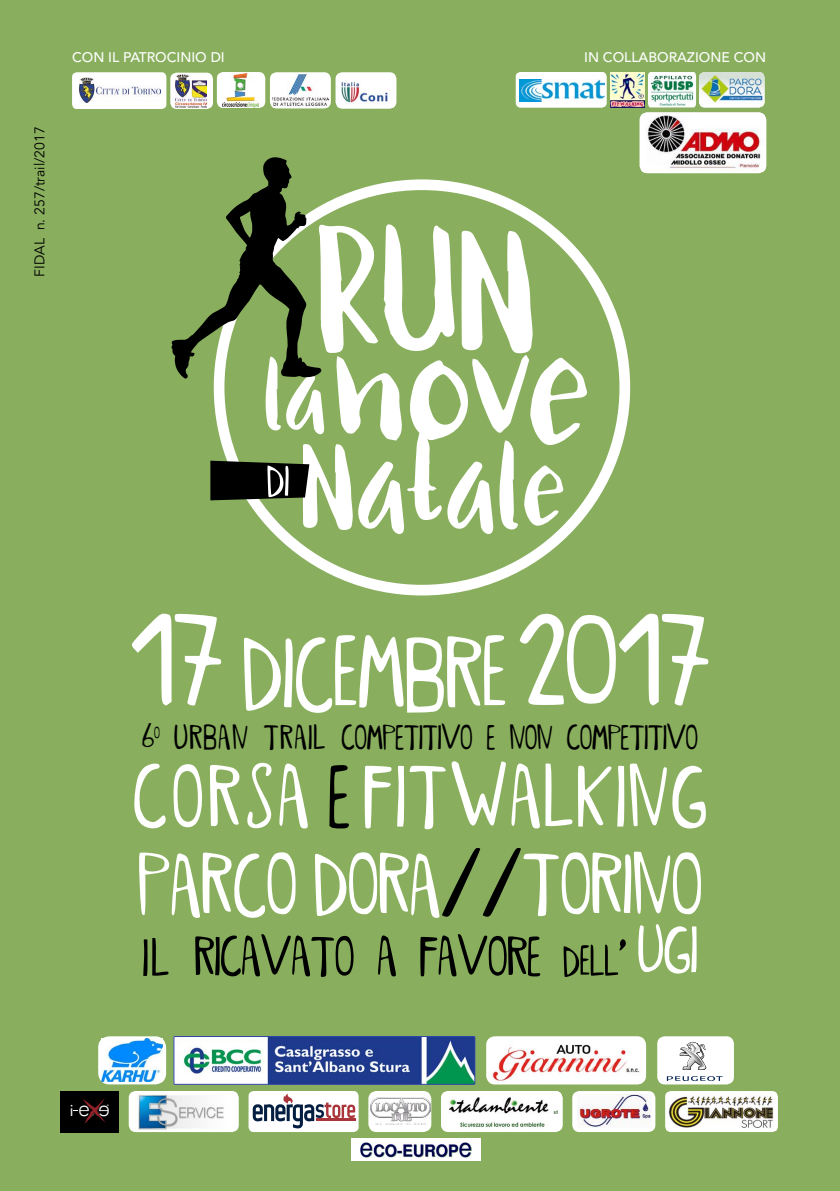
<style>
.page{position:relative;width:840px;height:1191px;background:#fff}
.page>*{position:absolute;margin:0;border:0;box-sizing:border-box;transform-origin:0 0}
.t1{font:163.6px "Crazy Cat Lady";color:#fff}
.t2{font:139.2px "Crazy Cat Lady";color:#fff}
.t3{font:114.2px "Crazy Cat Lady";letter-spacing:.03em;color:#fff}
.t4{font:72px "Crazy Cat Lady";color:#000}
.t5{font:44.8px "Crazy Cat Lady";color:#000}
.t6{font:15.2px "Khmer UI";color:#fff}
.t7{font:14px "Avenir LT Std";color:#000}
.t8{font:500 13.8px "Avenir LT Std";color:#fff}
.t9{font:5.2px "Myriad Pro";color:#fff}
.s1{color:#000}
.s2{font-size:68.8px}
.s3{font-size:86px;color:#fff}
.s4{font-family:"Kalinga";font-size:19.6px}
</style>
<div class="page">
<div style="left:0;top:0;width:839px;height:1191px;background:#89af5e"></div>
<svg style="left:171px;top:157px;width:417px;height:377px"></svg>
<div style="left:270px;top:72px;width:60px;height:36px;background:#fff;border-radius:7px"></div>
<img style="left:272px;top:74px;width:57px;height:33px">
<div style="left:335px;top:72px;width:61px;height:36px;background:#fff;border-radius:7px"></div>
<img style="left:337px;top:74px;width:57px;height:34px">
<div style="left:72px;top:72px;width:94px;height:37px;background:#fff;border-radius:5px"></div>
<img style="left:79px;top:78px;width:81px;height:25px">
<img style="left:610px;top:73px;width:34px;height:34px">
<div style="left:217px;top:72px;width:48px;height:36px;background:#fff;border-radius:6px"></div>
<img style="left:222px;top:74px;width:36px;height:33px">
<img style="left:699px;top:72px;width:65px;height:35px">
<svg style="left:170px;top:73px;width:43px;height:36px"></svg>
<img style="left:176px;top:74px;width:30px;height:34px">
<svg style="left:648px;top:72px;width:47px;height:35px"></svg>
<img style="left:649px;top:75px;width:43px;height:30px">
<div style="left:516px;top:72px;width:90px;height:35px;background:#fff;border-radius:5px"></div>
<img style="left:519px;top:80px;width:85px;height:21px">
<img style="left:641px;top:112px;width:124px;height:61px">
<div style="left:664px;top:1091px;width:113px;height:41px;background:#fff;border-radius:6px"></div>
<img style="left:665px;top:1093px;width:109px;height:37px">
<div style="left:98px;top:1036px;width:68px;height:48px;background:#fff;border-radius:11px"></div>
<img style="left:102px;top:1039px;width:60px;height:42px">
<img style="left:176px;top:1038px;width:296px;height:44px">
<div style="left:174px;top:1036px;width:300px;height:48px;border:1px solid #3143a6"></div>
<div style="left:486px;top:1036px;width:159px;height:48px;background:#fff;border-radius:9px"></div>
<img style="left:490px;top:1044px;width:151px;height:40px">
<div style="left:657px;top:1036px;width:76px;height:48px;background:#fff;border-radius:8px"></div>
<svg style="left:679px;top:1041px;width:27px;height:28px"></svg>
<svg style="left:666px;top:1076px;width:56px;height:5px"></svg>
<div style="left:441px;top:1091px;width:121px;height:41px;background:#fff;border-radius:7px"></div>
<img style="left:441px;top:1091px;width:121px;height:38px">
<div style="left:572px;top:1091px;width:83px;height:41px;background:#fff;border-radius:7px"></div>
<img style="left:577px;top:1094px;width:74px;height:33px">
<div style="left:368px;top:1091px;width:63px;height:41px;background:#fff;border-radius:8px"></div>
<img style="left:371px;top:1097px;width:59px;height:27px">
<div style="left:129px;top:1091px;width:110px;height:41px;background:#fff;border-radius:7px"></div>
<img style="left:138px;top:1094px;width:86px;height:36px">
<div style="left:248px;top:1091px;width:110px;height:41px;background:#fff;border-radius:5px"></div>
<svg style="left:252px;top:1094px;width:103px;height:34px"></svg>
<div style="left:61px;top:1091px;width:58px;height:41px;background:#000"></div>
<div style="left:351px;top:1138px;width:129px;height:23px;background:#fff"></div>
<img style="left:360px;top:1142px;width:111px;height:15px">
<svg style="left:74px;top:1098px;width:32px;height:26px"></svg>
<p class="t7" style="left:32px;top:277px;width:151px;rotate:-90deg">FIDAL n. 257/trail/2017</p>
<p class="t8" style="left:72px;top:49px;width:154px">CON IL PATROCINIO DI</p>
<p class="t8" style="left:584px;top:49px;width:183px">IN COLLABORAZIONE CON</p>
<h1 class="t1" style="left:130px;top:592px;width:581px">17 dicembre 2017</h1>
<p class="t5" style="left:142px;top:717px;width:557px">6<sup>o</sup> URBAN TRAIL COMPETITIVO E NON COMPETITIVO</p>
<h3 class="t3" style="left:133px;top:745px;width:575px">CORSA <span class="s1">E</span> FITWALKING</h3>
<h2 class="t2" style="left:138px;top:815px;width:565px">parco dora<span class="s1">//</span>torino</h2>
<h3 class="t4" style="left:142px;top:924px;width:556px"><span class="s2">IL</span> RICAVATO A FAVORE <span class="s2">dell’</span> <span class="s3">UGI</span></h3>
<p class="t6" style="left:70px;top:1101px;width:22px">i <span class="s4">e</span></p>
<p class="t9" style="left:107px;top:1102px;width:4px">®</p>
</div>
